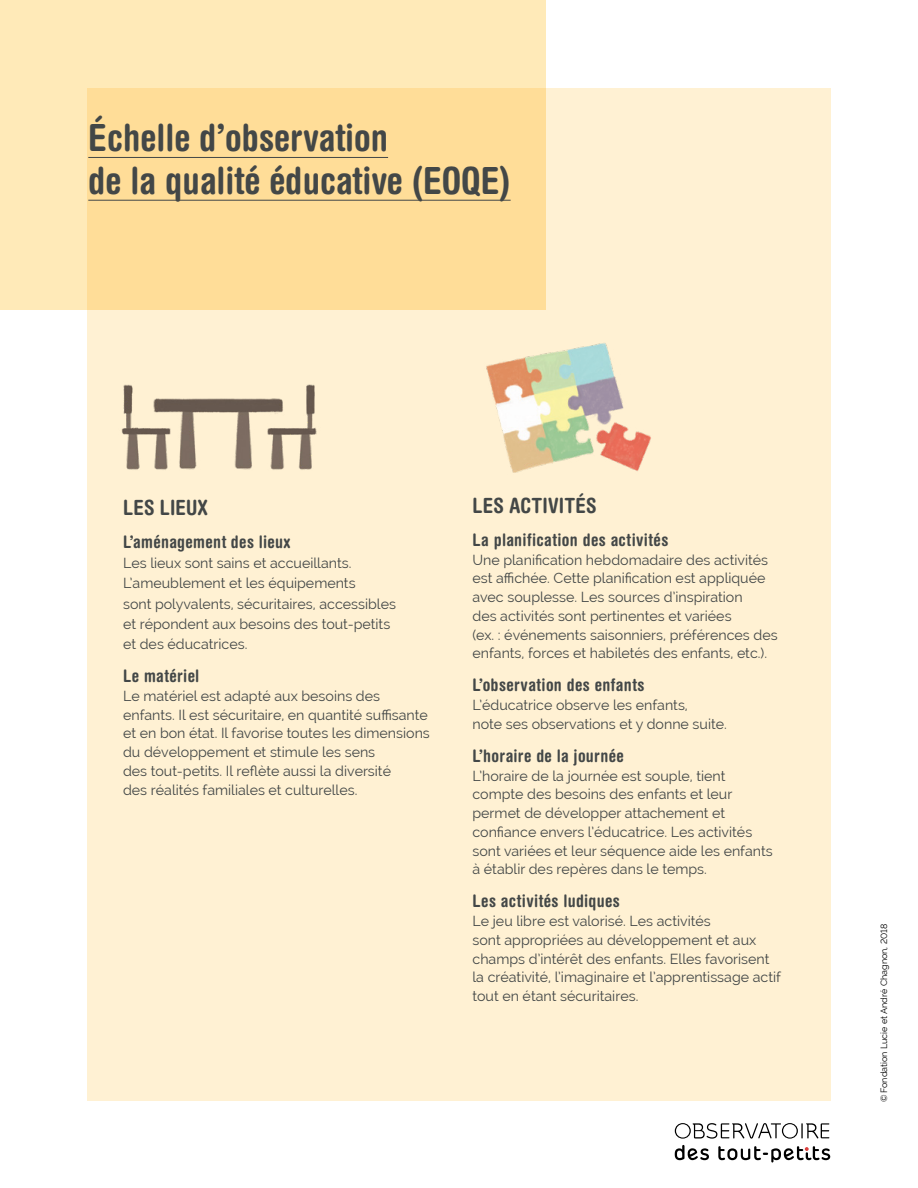
<style>
.page{position:relative;width:918px;height:1188px;background:#fff}
.page>*{position:absolute;margin:0;border:0;box-sizing:border-box;transform-origin:0 0}
.t1{font:700 condensed 37.5px/42.8px "Helvetica Rounded";color:#434747}
.t2{font:700 condensed 21px "Helvetica Rounded";letter-spacing:.01em;color:#434747}
.t3{font:700 condensed 17.25px "Helvetica Rounded";letter-spacing:.02em;color:#434747}
.t4{font:14.25px/18.8px "Raleway";color:#434747}
.t5{font:9px "Raleway";color:#000}
</style>
<div class="page">
<div style="left:87px;top:88px;width:743px;height:1012px;background:#fff1d3"></div>
<svg style="left:0;top:0;width:546px;height:310px;background:#fee2a5"></svg>
<hr style="left:88px;top:157px;width:300px;height:1px;background:#434747">
<hr style="left:88px;top:200px;width:423px;height:1px;background:#434747">
<img style="left:121px;top:384px;width:196px;height:86px">
<img style="left:486px;top:343px;width:165px;height:130px">
<svg style="left:675px;top:1123px;width:154px;height:16px"></svg>
<svg style="left:675px;top:1145px;width:34px;height:15px"></svg>
<svg style="left:718px;top:1146px;width:112px;height:17px"></svg>
<h1 class="t1" style="left:88px;top:115px;width:424px">Échelle d’observation<br>de la qualité éducative (EOQE)</h1>
<h2 class="t2" style="left:123px;top:495px;width:87px">LES LIEUX</h2>
<p class="t3" style="left:123px;top:531px;width:169px">L’aménagement des lieux</p>
<p class="t4" style="left:123px;top:553px;width:274px;line-height:20.2px">Les lieux sont sains et accueillants.<br>L’ameublement et les équipements<br>sont polyvalents, sécuritaires, accessibles et répondent aux besoins des tout-petits et des éducatrices.</p>
<p class="t3" style="left:123px;top:665px;width:78px">Le matériel</p>
<p class="t4" style="left:123px;top:686px;width:308px">Le matériel est adapté aux besoins des enfants. Il est sécuritaire, en quantité suffisante et en bon état. Il favorise toutes les dimensions du développement et stimule les sens<br>des tout-petits. Il reflète aussi la diversité<br>des réalités familiales et culturelles.</p>
<h2 class="t2" style="left:472px;top:493px;width:126px">LES ACTIVITÉS</h2>
<p class="t3" style="left:472px;top:529px;width:197px">La planification des activités</p>
<p class="t4" style="left:472px;top:550px;width:307px">Une planification hebdomadaire des activités est affichée. Cette planification est appliquée avec souplesse. Les sources d’inspiration<br>des activités sont pertinentes et variées<br>(ex. : événements saisonniers, préférences des enfants, forces et habiletés des enfants, etc.).</p>
<p class="t3" style="left:472px;top:675px;width:174px">L’observation des enfants</p>
<p class="t4" style="left:472px;top:696px;width:256px">L’éducatrice observe les enfants,<br>note ses observations et y donne suite.</p>
<p class="t3" style="left:472px;top:745px;width:153px">L’horaire de la journée</p>
<p class="t4" style="left:472px;top:766px;width:302px">L’horaire de la journée est souple, tient compte des besoins des enfants et leur permet de développer attachement et confiance envers l’éducatrice. Les activités sont variées et leur séquence aide les enfants à établir des repères dans le temps.</p>
<p class="t3" style="left:472px;top:891px;width:149px">Les activités ludiques</p>
<p class="t4" style="left:472px;top:912px;width:310px">Le jeu libre est valorisé. Les activités<br>sont appropriées au développement et aux champs d’intérêt des enfants. Elles favorisent la créativité, l’imaginaire et l’apprentissage actif tout en étant sécuritaires.</p>
<p class="t5" style="left:879px;top:1102px;width:179px;rotate:-90deg">©Fondation Lucie et André Chagnon, 2018</p>
</div>
